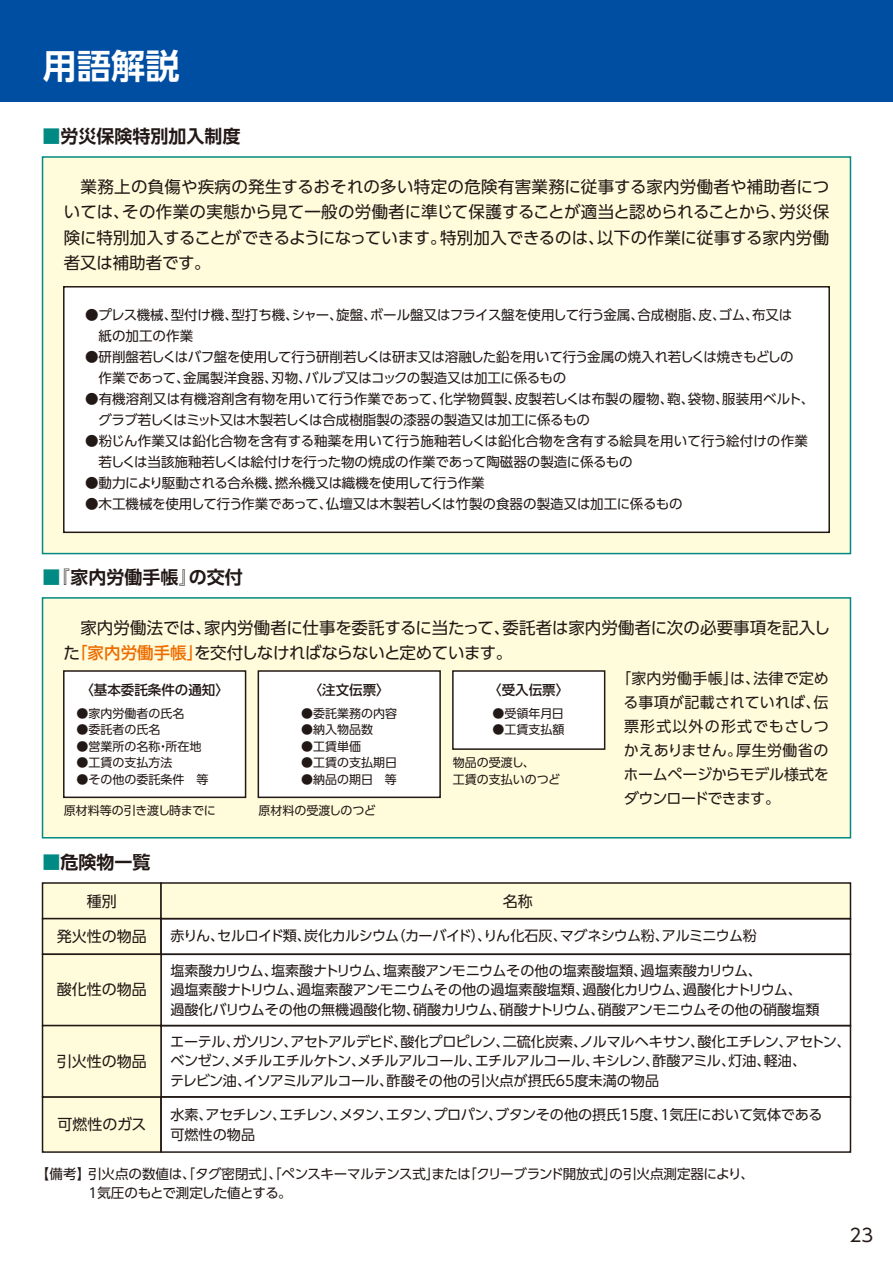
<style>
.page{position:relative;width:893px;height:1263px;background:#fff}
.page>*{position:absolute;margin:0;border:0;box-sizing:border-box;transform-origin:0 0}
.t1{font:700 34.35px "UD Shin Go Pro De";color:#fff}
.t2{font:700 18px "UD Shin Go Pro De";color:#221815}
.t3{font:18px "UD Shin Go Pro";color:#221815}
.t4{font:16.5px/25.5px "UD Shin Go Pro";letter-spacing:-.015em;color:#221815;text-align:justify}
.t5{font:15px/24px "UD Shin Go Pro";color:#221815;text-align:justify}
.t6{font:14.1px/19.5px "UD Shin Go Pro";letter-spacing:-.02em;color:#221815}
.t7{font:14.1px/19.5px "UD Shin Go Pro";color:#221815}
.t8{font:14.1px "UD Shin Go Pro";letter-spacing:-.04em;color:#221815}
.t9{font:13.5px/21px "UD Shin Go Pro";letter-spacing:-.015em;color:#221815}
.t10{font:500 13.5px "UD Shin Go Pro";color:#221815}
.t11{font:12px/16.5px "UD Shin Go Pro";color:#221815}
.t12{font:12px "UD Shin Go Pro";letter-spacing:-.025em;color:#221815}
.s1{color:#008a83}
.s2{font-weight:500;color:#ed6c00}
</style>
<div class="page">
<div style="left:0;top:0;width:893px;height:101px;background:#004ea2"></div>
<div style="left:42px;top:156px;width:809px;height:398px;background:#fffcdb;border:2px solid #008a83"></div>
<div style="left:63px;top:286px;width:767px;height:247px;background:#fff;border:2px solid #221815"></div>
<div style="left:42px;top:597px;width:809px;height:241px;background:#fffcdb;border:2px solid #008a83"></div>
<div style="left:42px;top:882px;width:120px;height:37px;background:#fffcdb;border:2px solid #221815"></div>
<div style="left:160px;top:882px;width:691px;height:37px;background:#fffcdb;border:2px solid #221815"></div>
<div style="left:42px;top:918px;width:120px;height:37px;background:#fffcdb;border:2px solid #221815"></div>
<div style="left:160px;top:918px;width:691px;height:37px;border:2px solid #221815"></div>
<div style="left:42px;top:1096px;width:120px;height:57px;background:#fffcdb;border:2px solid #221815"></div>
<div style="left:160px;top:1096px;width:691px;height:57px;border:2px solid #221815"></div>
<div style="left:160px;top:1025px;width:691px;height:73px;border:2px solid #221815"></div>
<div style="left:160px;top:953px;width:691px;height:73px;border:2px solid #221815"></div>
<div style="left:42px;top:953px;width:120px;height:73px;background:#fffcdb;border:2px solid #221815"></div>
<div style="left:42px;top:1025px;width:120px;height:73px;background:#fffcdb;border:2px solid #221815"></div>
<div style="left:63px;top:670px;width:183px;height:128px;background:#fff;border:2px solid #221815"></div>
<div style="left:258px;top:670px;width:183px;height:128px;background:#fff;border:2px solid #221815"></div>
<div style="left:452px;top:670px;width:153px;height:80px;background:#fff;border:2px solid #221815"></div>
<h1 class="t1" style="left:43px;top:38px;width:139px">用語解説</h1>
<h2 class="t2" style="left:43px;top:121px;width:200px"><span class="s1">■</span>労災保険特別加入制度</h2>
<p class="t4" style="left:64px;top:173px;width:767px">　業務上の負傷や疾病の発生するおそれの多い特定の危険有害業務に従事する家内労働者や補助者については、その作業の実態から見て一般の労働者に準じて保護することが適当と認められることから、労災保険に特別加入することができるようになっています。特別加入できるのは、以下の作業に従事する家内労働者又は補助者です。</p>
<p class="t9" style="left:85px;top:304px;width:709px">●プレス機械、型付け機、型打ち機、シャー、旋盤、ボール盤又はフライス盤を使用して行う金属、合成樹脂、皮、ゴム、布又は　紙の加工の作業</p>
<p class="t9" style="left:85px;top:346px;width:710px">●研削盤若しくはバフ盤を使用して行う研削若しくは研ま又は溶融した鉛を用いて行う金属の焼入れ若しくは焼きもどしの　作業であって、金属製洋食器、刃物、バルブ又はコックの製造又は加工に係るもの</p>
<p class="t9" style="left:85px;top:388px;width:731px">●有機溶剤又は有機溶剤含有物を用いて行う作業であって、化学物質製、皮製若しくは布製の履物、鞄、袋物、服装用ベルト、　グラブ若しくはミット又は木製若しくは合成樹脂製の漆器の製造又は加工に係るもの</p>
<p class="t9" style="left:85px;top:430px;width:724px">●粉じん作業又は鉛化合物を含有する釉薬を用いて行う施釉若しくは鉛化合物を含有する絵具を用いて行う絵付けの作業　若しくは当該施釉若しくは絵付けを行った物の焼成の作業であって陶磁器の製造に係るもの</p>
<p class="t9" style="left:85px;top:472px;width:401px">●動力により駆動される合糸機、撚糸機又は織機を使用して行う作業</p>
<p class="t9" style="left:85px;top:493px;width:599px">●木工機械を使用して行う作業であって、仏壇又は木製若しくは竹製の食器の製造又は加工に係るもの</p>
<h2 class="t2" style="left:43px;top:562px;width:202px"><span class="s1">■</span>『家内労働手帳』の交付</h2>
<p class="t4" style="left:64px;top:614px;width:768px">　家内労働法では、家内労働者に仕事を委託するに当たって、委託者は家内労働者に次の必要事項を記入した<span class="s2">「家内労働手帳」</span>を交付しなければならないと定めています。</p>
<p class="t10" style="left:80px;top:679px;width:150px">〈基本委託条件の通知〉</p>
<p class="t11" style="left:77px;top:704px;width:110px">●家内労働者の氏名</p>
<p class="t11" style="left:77px;top:721px;width:86px">●委託者の氏名</p>
<p class="t11" style="left:77px;top:737px;width:126px">●営業所の名称・所在地</p>
<p class="t11" style="left:77px;top:754px;width:98px">●工賃の支払方法</p>
<p class="t11" style="left:77px;top:770px;width:134px">●その他の委託条件　等</p>
<p class="t12" style="left:64px;top:801px;width:153px">原材料等の引き渡し時までに</p>
<p class="t10" style="left:309px;top:679px;width:83px">〈注文伝票〉</p>
<p class="t11" style="left:301px;top:704px;width:98px">●委託業務の内容</p>
<p class="t11" style="left:301px;top:721px;width:73px">●納入物品数</p>
<p class="t11" style="left:301px;top:737px;width:61px">●工賃単価</p>
<p class="t11" style="left:301px;top:754px;width:97px">●工賃の支払期日</p>
<p class="t11" style="left:301px;top:770px;width:97px">●納品の期日　等</p>
<p class="t11" style="left:258px;top:802px;width:119px">原材料の受渡しのつど</p>
<p class="t10" style="left:488px;top:679px;width:82px">〈受入伝票〉</p>
<p class="t11" style="left:492px;top:704px;width:73px">●受領年月日</p>
<p class="t11" style="left:492px;top:721px;width:73px">●工賃支払額</p>
<p class="t11" style="left:453px;top:754px;width:109px">物品の受渡し、<br>工賃の支払いのつど</p>
<p class="t5" style="left:624px;top:666px;width:207px;text-indent:-8px">「家内労働手帳」は、法律で定める事項が記載されていれば、伝票形式以外の形式でもさしつかえありません。厚生労働省のホームページからモデル様式をダウンロードできます。</p>
<h2 class="t2" style="left:43px;top:847px;width:110px"><span class="s1">■</span>危険物一覧</h2>
<p class="t5" style="left:87px;top:888px;width:31px">種別</p>
<p class="t5" style="left:57px;top:924px;width:92px">発火性の物品</p>
<p class="t5" style="left:57px;top:977px;width:92px">酸化性の物品</p>
<p class="t5" style="left:57px;top:1048px;width:92px">引火性の物品</p>
<p class="t5" style="left:58px;top:1112px;width:90px">可燃性のガス</p>
<p class="t5" style="left:503px;top:888px;width:31px">名称</p>
<p class="t8" style="left:170px;top:924px;width:588px">赤りん、セルロイド類、炭化カルシウム（カーバイド）、りん化石灰、マグネシウム粉、アルミニウム粉</p>
<p class="t7" style="left:170px;top:960px;width:651px">塩素酸カリウム、塩素酸ナトリウム、塩素酸アンモニウムその他の塩素酸塩類、過塩素酸カリウム、<br>過塩素酸ナトリウム、過塩素酸アンモニウムその他の過塩素酸塩類、過酸化カリウム、過酸化ナトリウム、<br>過酸化バリウムその他の無機過酸化物、硝酸カリウム、硝酸ナトリウム、硝酸アンモニウムその他の硝酸塩類</p>
<p class="t6" style="left:170px;top:1031px;width:682px">エーテル、ガソリン、アセトアルデヒド、酸化プロピレン、二硫化炭素、ノルマルヘキサン、酸化エチレン、アセトン、ベンゼン、メチルエチルケトン、メチルアルコール、エチルアルコール、キシレン、酢酸アミル、灯油、軽油、<br>テレビン油、イソアミルアルコール、酢酸その他の引火点が摂氏65度未満の物品</p>
<p class="t6" style="left:170px;top:1104px;width:654px">水素、アセチレン、エチレン、メタン、エタン、プロパン、ブタンその他の摂氏15度、1気圧において気体である可燃性の物品</p>
<p class="t9" style="left:88px;top:1163px;width:667px;line-height:19.5px;text-indent:-53px">【備考】引火点の数値は、「タグ密閉式」、「ペンスキーマルテンス式」または「クリーブランド開放式」の引火点測定器により、<br>1気圧のもとで測定した値とする。</p>
<h2 class="t3" style="left:849px;top:1220px;width:25px">23</h2>
</div>
